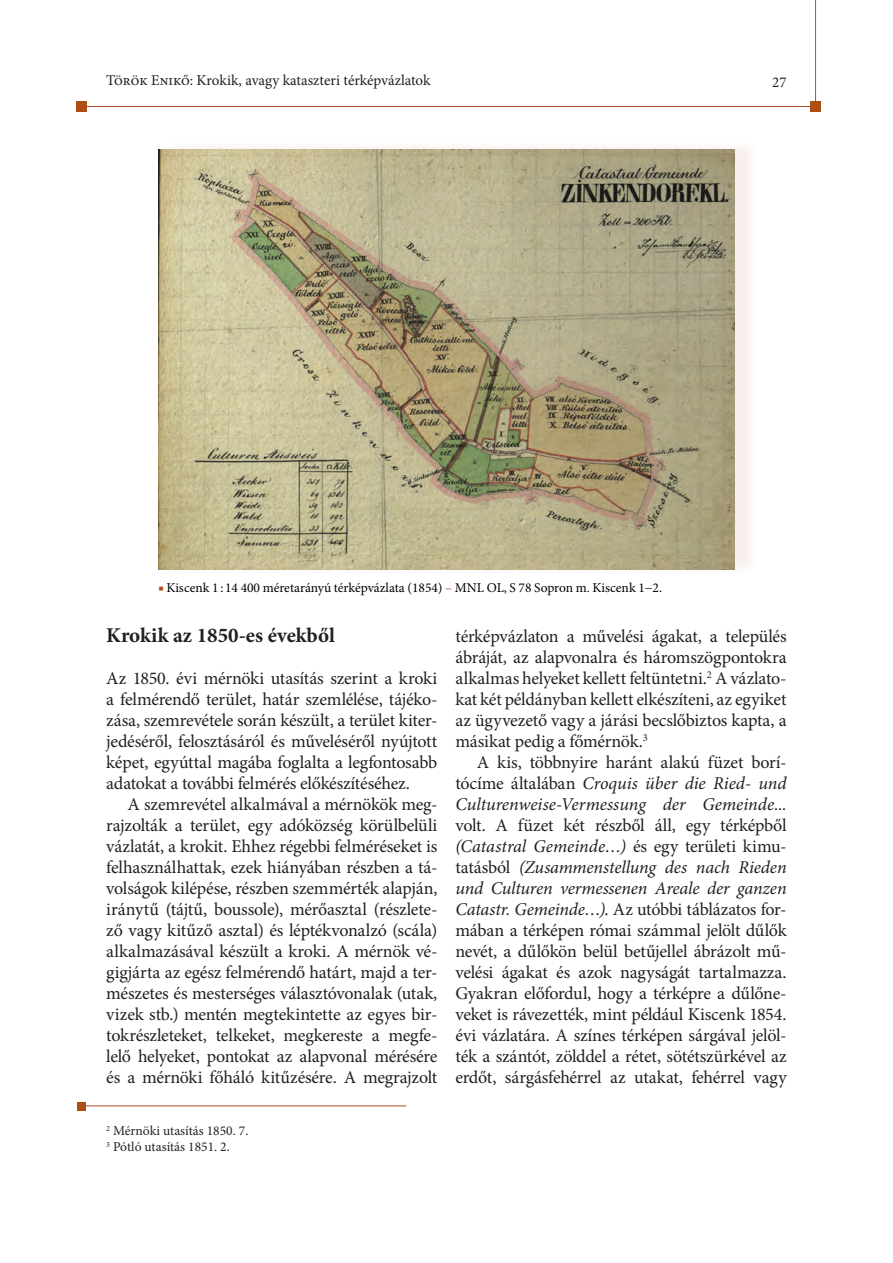
<style>
.page{position:relative;width:893px;height:1263px;background:#fff}
.page>*{position:absolute;margin:0;border:0;box-sizing:border-box;transform-origin:0 0}
.t1{font:700 21px "Minion Pro";color:#231f20}
.t2{font:18px/21px "Minion Pro";letter-spacing:-.015em;color:#231f20;text-align:justify}
.t3{font:italic 18px/21px "Minion Pro";letter-spacing:-.005em;color:#231f20;text-align:justify}
.t4{font:15px "Minion Pro";letter-spacing:-.005em;color:#231f20}
.t5{font:13.5px "Minion Pro";color:#000}
.t6{font:13.5px/16.2px "Minion Pro";color:#231f20}
.s1{color:#ae4e14}
.s2{color:#ae4f25}
.s3{font-style:normal}
.s4{font-style:italic}
</style>
<div class="page">
<hr style="left:87px;top:106px;width:730px;height:1px;background:#ae4f25">
<hr style="left:815px;top:0;width:1px;height:108px;background:#ae4f25">
<div style="left:77px;top:101px;width:10px;height:10px;background:#ae4e14"></div>
<div style="left:810px;top:101px;width:11px;height:10px;background:#ae4e14"></div>
<div style="left:165px;top:140px;width:593px;height:436px;background:#ae4f25;opacity:.09"></div>
<img style="left:158px;top:150px;width:577px;height:419px">
<hr style="left:78px;top:1105px;width:328px;height:1px;background:#ae4f25">
<div style="left:78px;top:1102px;width:8px;height:8px;background:#ae4e14"></div>
<p class="t4" style="left:106px;top:70px;width:326px">Török Enikő: Krokik, avagy kataszteri térképvázlatok</p>
<p class="t4" style="left:772px;top:73px;width:16px">27</p>
<p class="t5" style="left:158px;top:579px;width:505px"><span class="s1">■</span> Kiscenk 1 : 14 400 méretarányú térképvázlata (1854) <span class="s2">–</span> MNL OL, S 78 Sopron m. Kiscenk 1−2.</p>
<p class="t1" style="left:106px;top:620px;width:230px">Krokik az 1850-es évekből</p>
<p class="t2" style="left:106px;top:668px;width:333px">Az 1850. évi mérnöki utasítás szerint a kroki a felmérendő terület, határ szemlélése, tájéko&shy;zása, szemrevétele során készült, a terület kiter&shy;jedéséről, felosztásáról és műveléséről nyújtott képet, egyúttal magába foglalta a legfontosabb adatokat a további felmérés előkészítéséhez.</p>
<p class="t2" style="left:106px;top:794px;width:333px;text-indent:21px">A szemrevétel alkalmával a mérnökök meg&shy;rajzolták a terület, egy adóközség körülbelüli vázlatát, a krokit. Ehhez régebbi felméréseket is felhasználhattak, ezek hiányában részben a tá&shy;volságok kilépése, részben szemmérték alapján, iránytű (tájtű, boussole), mérőasztal (részlete&shy;ző vagy kitűző asztal) és léptékvonalzó (scála) alkalmazásával készült a kroki. A mérnök vé&shy;gigjárta az egész felmérendő határt, majd a ter&shy;mészetes és mesterséges választóvonalak (utak, vizek stb.) mentén megtekintette az egyes bir&shy;tokrészleteket, telkeket, megkereste a megfe&shy;lelő helyeket, pontokat az alapvonal mérésére és a mérnöki főháló kitűzésére. A megrajzolt</p>
<p class="t6" style="left:106px;top:1123px;width:144px"><sup>2</sup> Mérnöki utasítás 1850. 7.<br><sup>3</sup> Pótló utasítás 1851. 2.</p>
<p class="t2" style="left:455px;top:626px;width:333px">térképvázlaton a művelési ágakat, a település ábráját, az alapvonalra és háromszögpontokra alkalmas helyeket kellett feltüntetni.<sup>2</sup> A vázlato&shy;kat két példányban kellett elkészíteni, az egyiket az ügyvezető vagy a járási becslőbiztos kapta, a másikat pedig a főmérnök.<sup>3</sup></p>
<p class="t3" style="left:455px;top:752px;width:333px;text-indent:21px"><span class="s3">A kis, többnyire haránt alakú füzet borí&shy;tócíme általában</span> Croquis über die Ried- und Culturenweise-Vermessung der Gemeinde...</p>
<p class="t2" style="left:455px;top:815px;width:333px">volt. A füzet két részből áll, egy térképből <span class="s4">(Catastral Gemeinde…)</span> és egy területi kimu&shy;tatásból <span class="s4">(Zusammenstellung des nach Rieden und Culturen vermessenen Areale der ganzen Catastr. Gemeinde…)</span>. Az utóbbi táblázatos for&shy;mában a térképen római számmal jelölt dűlők nevét, a dűlőkön belül betűjellel ábrázolt mű&shy;velési ágakat és azok nagyságát tartalmazza.<br>Gyakran előfordul, hogy a térképre a dűlőne&shy;veket is rávezették, mint például Kiscenk 1854. évi vázlatára. A színes térképen sárgával jelöl&shy;ték a szántót, zölddel a rétet, sötétszürkével az erdőt, sárgásfehérrel az utakat, fehérrel vagy</p>
</div>
